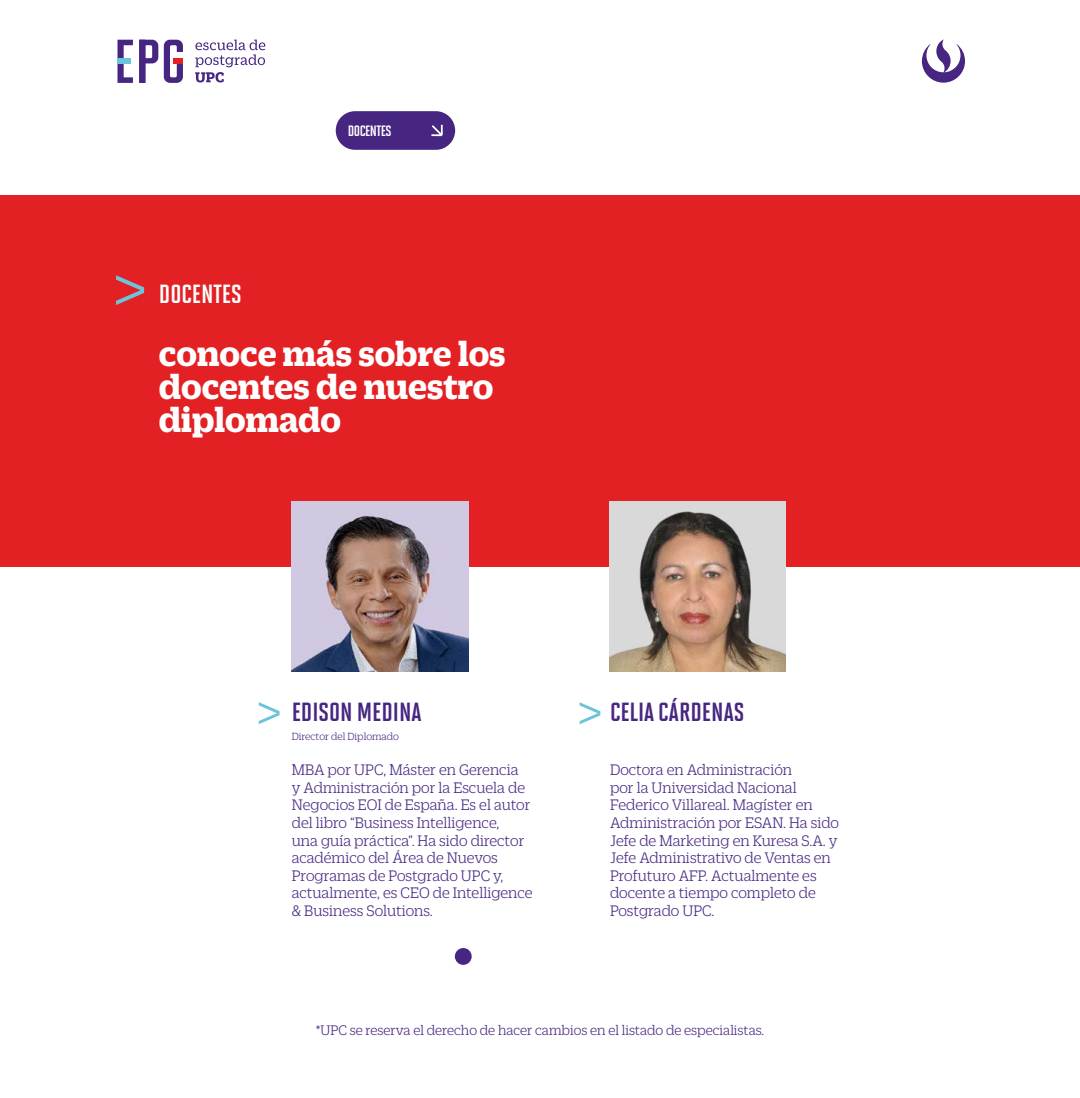
<style>
.page{position:relative;width:1080px;height:1098px;background:#fff}
.page>*{position:absolute;margin:0;border:0;box-sizing:border-box;transform-origin:0 0}
.t1{font:700 37.5px/33px "Zizou Slab";color:#fff}
.t2{font:26.25px "Solano Gothic MVB Std Bd Cap";color:#472682}
.t3{font:26.25px "Solano Gothic MVB Std Bd Cap";color:#fff}
.t4{font:300 16.5px/17.6px "Zizou Slab";color:#472682}
.t5{font:300 15px "Zizou Slab";color:#472682}
.t6{font:15px "Solano Gothic MVB Std Bd Cap";letter-spacing:-.035em;color:#fff}
.t7{font:300 11.25px "Zizou Slab";color:#472682}
</style>
<div class="page">
<div style="left:0;top:195px;width:1080px;height:372px;background:#e32124"></div>
<svg style="left:580px;top:702px;width:20px;height:22px"></svg>
<svg style="left:116px;top:275px;width:28px;height:30px"></svg>
<img style="left:609px;top:501px;width:177px;height:170px">
<svg style="left:922px;top:40px;width:43px;height:43px"></svg>
<svg style="left:195px;top:40px;width:70px;height:42px"></svg>
<svg style="left:118px;top:40px;width:15px;height:43px"></svg>
<div style="left:118px;top:58px;width:13px;height:6px;background:#6bc4d9"></div>
<svg style="left:164px;top:40px;width:19px;height:43px"></svg>
<svg style="left:139px;top:40px;width:19px;height:43px"></svg>
<div style="left:173px;top:58px;width:10px;height:6px;background:#e32124"></div>
<div style="left:336px;top:111px;width:119px;height:39px;background:#472682;border-radius:19px"></div>
<svg style="left:431px;top:125px;width:12px;height:11px"></svg>
<div style="left:455px;top:948px;width:17px;height:17px;background:#472682;border:2px solid #472682;border-radius:50%"></div>
<svg style="left:259px;top:702px;width:21px;height:22px"></svg>
<img style="left:292px;top:501px;width:176px;height:170px">
<p class="t6" style="left:348px;top:122px;width:45px">DOCENTES</p>
<h2 class="t3" style="left:159px;top:279px;width:84px">DOCENTES</h2>
<h1 class="t1" style="left:159px;top:334px;width:348px">conoce más sobre los docentes de nuestro diplomado</h1>
<h2 class="t2" style="left:292px;top:698px;width:131px">EDISONMEDINA</h2>
<p class="t7" style="left:292px;top:729px;width:109px">Director del Diplomado</p>
<p class="t4" style="left:292px;top:760px;width:242px">MBA por UPC, Máster en Gerencia<br>y Administración por la Escuela de<br>Negocios EOI de España. Es el autor del libro “Business Intelligence,<br>una guía práctica.” Ha sido director académico del Área de Nuevos<br>Programas de Postgrado UPC ,y actualmente, es CEO de Intelligence &amp; Business Solutions.</p>
<h2 class="t2" style="left:610px;top:698px;width:136px">CELIACÁRDENAS</h2>
<p class="t4" style="left:610px;top:760px;width:231px">Doctora en Administración<br>por la Universidad Nacional<br>Federico Villareal. Magíster en<br>Administración por ESAN. Ha sido<br>Jefe de Marketing en Kuresa A.S y.<br>Jefe Administrativo de Ventas en<br>Profuturo AFP. Actualmente es docente a tiempo completo de<br>Postgrado UPC.</p>
<p class="t5" style="left:316px;top:1021px;width:450px">*UPC se reserva el derecho de hacer cambios en el listado de especialistas.</p>
</div>
